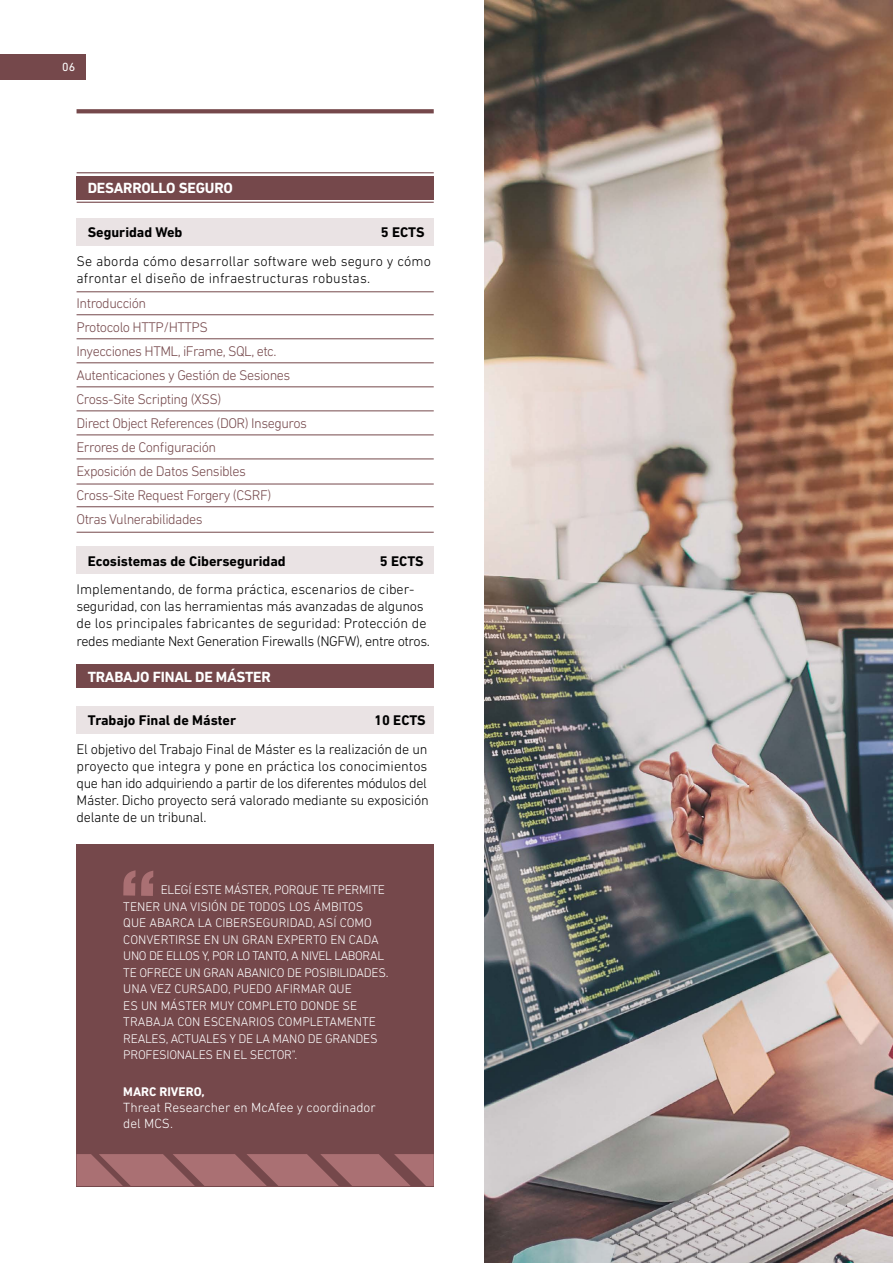
<style>
.page{position:relative;width:893px;height:1263px;background:#fff}
.page>*{position:absolute;margin:0;border:0;box-sizing:border-box;transform-origin:0 0}
.t1{font:700 15px "DIN Next LT Pro";letter-spacing:-.015em;color:#fff}
.t2{font:300 14.25px/17.1px "DIN Next LT Pro";letter-spacing:-.02em;color:#000}
.t3{font:300 14.25px/24px "DIN Next LT Pro";letter-spacing:-.035em;color:#75484b}
.t4{font:300 14.25px/17.1px "DIN Next LT Pro";letter-spacing:.01em;color:#000}
.t5{font:700 14.25px "DIN Next LT Pro";color:#000}
.t6{font:300 13.5px/16.2px "DIN Next LT Pro";color:#fff}
.t7{font:300 12.75px/16.5px "DIN Next LT Pro";color:#fff}
.t8{font:700 12.75px "DIN Next LT Pro";color:#fff}
.t9{font:12px "DIN Next LT Pro";color:#fff}
</style>
<div class="page">
<div style="left:77px;top:706px;width:357px;height:28px;background:#eae3e4"></div>
<div style="left:77px;top:664px;width:357px;height:24px;background:#75484b"></div>
<div style="left:77px;top:218px;width:357px;height:27px;background:#eae3e4"></div>
<div style="left:77px;top:546px;width:357px;height:28px;background:#eae3e4"></div>
<div style="left:77px;top:176px;width:357px;height:23px;background:#75484b"></div>
<hr style="left:77px;top:172px;width:357px;height:1px;background:#75484b">
<hr style="left:77px;top:202px;width:357px;height:1px;background:#75484b">
<hr style="left:77px;top:314px;width:357px;height:1px;background:#75484b">
<hr style="left:77px;top:292px;width:357px;height:1px;background:#75484b">
<hr style="left:77px;top:506px;width:357px;height:1px;background:#75484b">
<hr style="left:77px;top:532px;width:357px;height:1px;background:#75484b">
<hr style="left:77px;top:363px;width:357px;height:1px;background:#75484b">
<hr style="left:77px;top:338px;width:357px;height:1px;background:#75484b">
<hr style="left:77px;top:387px;width:357px;height:1px;background:#75484b">
<hr style="left:77px;top:411px;width:357px;height:1px;background:#75484b">
<hr style="left:77px;top:435px;width:357px;height:1px;background:#75484b">
<hr style="left:77px;top:459px;width:357px;height:1px;background:#75484b">
<hr style="left:77px;top:484px;width:357px;height:1px;background:#75484b">
<img style="left:485px;top:0;width:408px;height:1263px">
<svg style="left:77px;top:109px;width:357px;height:4px"></svg>
<div style="left:77px;top:844px;width:357px;height:342px;background:#75484b"></div>
<svg style="left:123px;top:870px;width:30px;height:26px"></svg>
<svg style="left:77px;top:1154px;width:357px;height:32px;background:#a1696c"></svg>
<div style="left:0;top:54px;width:86px;height:25px;background:#75484b"></div>
<p class="t9" style="left:62px;top:60px;width:15px">06</p>
<p class="t1" style="left:88px;top:180px;width:147px">DESARROLLO SEGURO</p>
<p class="t5" style="left:88px;top:224px;width:96px">Seguridad Web</p>
<p class="t5" style="left:381px;top:224px;width:45px">5 ECTS</p>
<p class="t4" style="left:77px;top:252px;width:356px">Se aborda cómo desarrollar software web seguro y cómo afrontar el diseño de infraestructuras robustas.</p>
<p class="t3" style="left:77px;top:291px;width:232px">Introducción<br>Protocolo HTTP/HTTPS<br>Inyecciones HTML, iFrame, SQL, etc.<br>Autenticaciones y Gestión de Sesiones<br>Cross-Site Scripting (XSS)<br>Direct Object References (DOR) Inseguros<br>Errores de Configuración<br>Exposición de Datos Sensibles<br>Cross-Site Request Forgery (CSRF)<br>Otras Vulnerabilidades</p>
<p class="t5" style="left:88px;top:552px;width:200px">Ecosistemas de Ciberseguridad</p>
<p class="t5" style="left:380px;top:552px;width:45px">5 ECTS</p>
<p class="t2" style="left:77px;top:581px;width:355px">Implementando, de forma práctica, escenarios de ciber&shy;seguridad, con las herramientas más avanzadas de algunos de los principales fabricantes de seguridad: Protección de redes mediante Next Generation Firewalls (NGFW), entre otros.</p>
<p class="t1" style="left:88px;top:668px;width:185px">TRABAJO FINAL DE MÁSTER</p>
<p class="t5" style="left:88px;top:712px;width:150px">Trabajo Final de Máster</p>
<p class="t5" style="left:374px;top:712px;width:53px">10 ECTS</p>
<p class="t2" style="left:77px;top:740px;width:354px">El objetivo del Trabajo Final de Máster es la realización de un proyecto que integra y pone en práctica los conocimientos que han ido adquiriendo a partir de los diferentes módulos del Máster. Dicho proyecto será valorado mediante su exposición delante de un tribunal.</p>
<p class="t7" style="left:123px;top:881px;width:267px;text-indent:37px">ELEGÍ ESTE MÁSTER, PORQUE TE PERMITE TENER UNA VISIÓN DE TODOS LOS ÁMBITOS QUE ABARCA LA CIBERSEGURIDAD, ASÍ COMO CONVERTIRSE EN UN GRAN EXPERTO EN CADA UNO DE ELLOS Y, POR LO TANTO, A NIVEL LABORAL TE OFRECE UN GRAN ABANICO DE POSIBILIDADES.<br>UNA VEZ CURSADO, PUEDO AFIRMAR QUE<br>ES UN MÁSTER MUY COMPLETO DONDE SE TRABAJA CON ESCENARIOS COMPLETAMENTE REALES, ACTUALES Y DE LA MANO DE GRANDES PROFESIONALES EN EL SECTOR".</p>
<p class="t8" style="left:123px;top:1084px;width:83px">MARC RIVERO,</p>
<p class="t6" style="left:123px;top:1099px;width:254px">Threat Researcher en McAfee y coordinador del MCS.</p>
</div>
